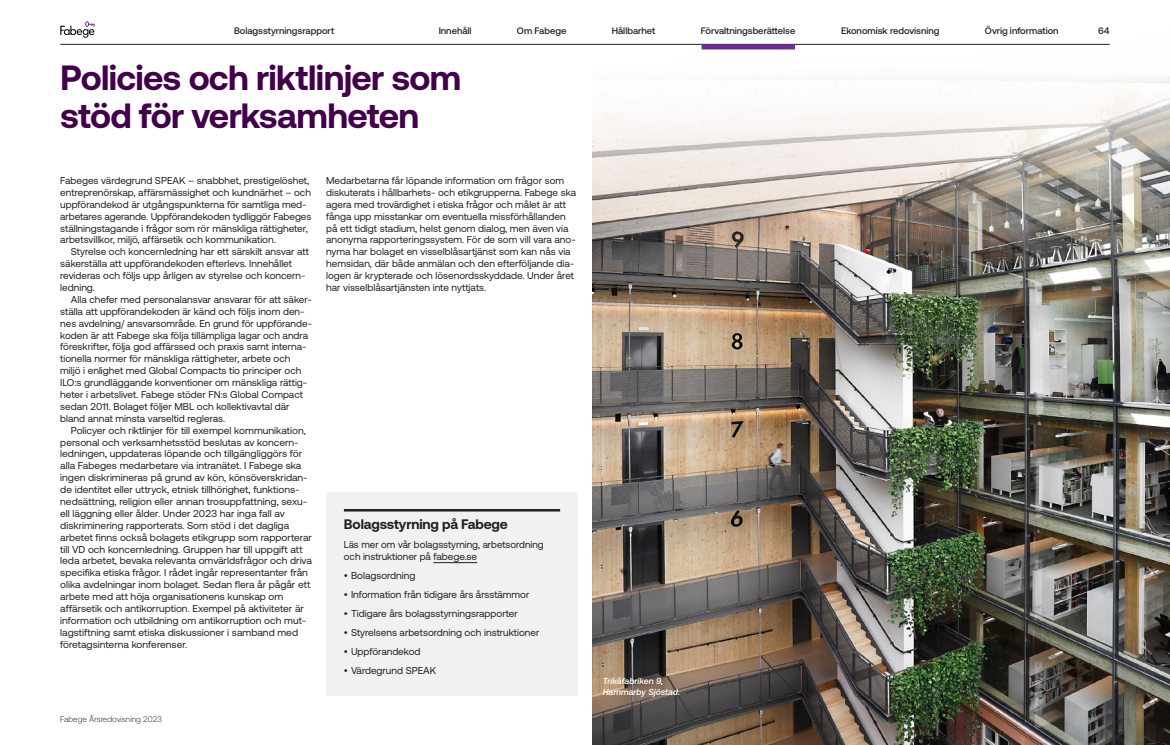
<style>
.page{position:relative;width:1170px;height:745px;background:#fff}
.page>*{position:absolute;margin:0;border:0;box-sizing:border-box;transform-origin:0 0}
.t1{font:700 35px/37.5px "Aeonik";letter-spacing:-.02em;color:#410049}
.t2{font:700 13.75px "Aeonik";letter-spacing:-.01em;color:#231f20}
.t3{font:10px/11.9px "Aeonik";color:#231f20}
.t4{font:500 9.38px "Aeonik";color:#231f20}
.t5{font:italic 500 8.75px/10.6px "Aeonik";color:#fff}
.t6{font:300 8.12px "Aeonik";color:#231f20}
</style>
<div class="page">
<img style="left:592px;top:43px;width:577px;height:701px">
<div style="left:326px;top:492px;width:252px;height:202px;background:#f0f1f2"></div>
<hr style="left:344px;top:508px;width:216px;height:3px;background:#231f20">
<hr style="left:433px;top:562px;width:44px;height:1px;background:#231f20">
<svg style="left:60px;top:21px;width:34px;height:17px"></svg>
<hr style="left:60px;top:44px;width:1049px;height:1px;background:#231f20">
<div style="left:701px;top:44px;width:94px;height:5px;background:#6e2c91"></div>
<p class="t4" style="left:234px;top:26px;width:102px">Bolagsstyrningsrapport</p>
<p class="t4" style="left:438px;top:26px;width:34px">Innehåll</p>
<p class="t4" style="left:517px;top:26px;width:51px">Om Fabege</p>
<p class="t4" style="left:611px;top:26px;width:45px">Hållbarhet</p>
<p class="t4" style="left:700px;top:26px;width:96px">Förvaltningsberättelse</p>
<p class="t4" style="left:841px;top:26px;width:100px">Ekonomisk redovisning</p>
<p class="t4" style="left:984px;top:26px;width:75px">Övrig information</p>
<p class="t4" style="left:1098px;top:26px;width:13px">64</p>
<h1 class="t1" style="left:60px;top:59px;width:402px">Policies och riktlinjer som stöd för verksamheten</h1>
<p class="t3" style="left:60px;top:174px;width:252px">Fabeges värdegrund SPEAK – snabbhet, prestigelöshet, entreprenörskap, affärsmässighet och kundnärhet – och uppförandekod är utgångspunkterna för samtliga med&shy;arbetares agerande. Uppförandekoden tydliggör Fabeges ställningstagande i frågor som rör mänskliga rättigheter, arbetsvillkor, miljö, affärsetik och kommunikation.</p>
<p class="t3" style="left:60px;top:246px;width:250px;text-indent:11px">Styrelse och koncernledning har ett särskilt ansvar att säkerställa att uppförandekoden efterlevs. Innehållet revideras och följs upp årligen av styrelse och koncern&shy;ledning.</p>
<p class="t3" style="left:60px;top:293px;width:253px;text-indent:11px">Alla chefer med personalansvar ansvarar för att säker&shy;ställa att uppförandekoden är känd och följs inom den&shy;nes avdelning/ ansvarsområde. En grund för uppförande&shy;koden är att Fabege ska följa tillämpliga lagar och andra föreskrifter, följa god affärssed och praxis samt interna&shy;tionella normer för mänskliga rättigheter, arbete och miljö i enlighet med Global Compacts tio principer och ILO:s grundläggande konventioner om mänskliga rättig&shy;heter i arbetslivet. Fabege stöder FN:s Global Compact sedan 2011. Bolaget följer MBL och kollektivavtal där bland annat minsta varseltid regleras.</p>
<p class="t3" style="left:60px;top:424px;width:253px;text-indent:11px">Policyer och riktlinjer för till exempel kommunikation, personal och verksamhetsstöd beslutas av koncern&shy;ledningen, uppdateras löpande och tillgängliggörs för alla Fabeges medarbetare via intranätet. I Fabege ska ingen diskrimineras på grund av kön, könsöverskridan&shy;de identitet eller uttryck, etnisk tillhörighet, funktions&shy;nedsättning, religion eller annan trosuppfattning, sexu&shy;ell läggning eller ålder. Under 2023 har inga fall av diskriminering rapporterats. Som stöd i det dagliga arbetet finns också bolagets etikgrupp som rapporterar till VD och koncernledning. Gruppen har till uppgift att leda arbetet, bevaka relevanta omvärldsfrågor och driva specifika etiska frågor. I rådet ingår representanter från olika avdelningar inom bolaget. Sedan flera år pågår ett arbete med att höja organisationens kunskap om affärsetik och antikorruption. Exempel på aktiviteter är information och utbildning om antikorruption och mut&shy;lagstiftning samt etiska diskussioner i samband med företagsinterna konferenser.</p>
<p class="t3" style="left:326px;top:174px;width:251px">Medarbetarna får löpande information om frågor som diskuterats i hållbarhets- och etikgrupperna. Fabege ska agera med trovärdighet i etiska frågor och målet är att fånga upp misstankar om eventuella missförhållanden på ett tidigt stadium, helst genom dialog, men även via anonyma rapporteringssystem. För de som vill vara ano&shy;nyma har bolaget en visselblåsartjänst som kan nås via hemsidan, där både anmälan och den efterföljande dia&shy;logen är krypterade och lösenordsskyddade. Under året har visselblåsartjänsten inte nyttjats.</p>
<h2 class="t2" style="left:344px;top:516px;width:165px">Bolagsstyrning på Fabege</h2>
<p class="t3" style="left:344px;top:538px;width:201px">Läs mer om vår bolagsstyrning, arbetsordning och instruktioner på fabege.se</p>
<p class="t3" style="left:344px;top:569px;width:73px">• Bolagsordning</p>
<p class="t3" style="left:344px;top:588px;width:187px">• Information från tidigare års årsstämmor</p>
<p class="t3" style="left:344px;top:607px;width:175px">• Tidigare års bolagsstyrningsrapporter</p>
<p class="t3" style="left:344px;top:626px;width:197px">• Styrelsens arbetsordning och instruktioner</p>
<p class="t3" style="left:344px;top:645px;width:78px">• Uppförandekod</p>
<p class="t3" style="left:344px;top:664px;width:94px">• Värdegrund SPEAK</p>
<p class="t6" style="left:60px;top:714px;width:103px">Fabege Årsredovisning 2023</p>
<p class="t5" style="left:602px;top:675px;width:79px">Trikåfabriken 9,<br>Hammarby Sjöstad.</p>
</div>
